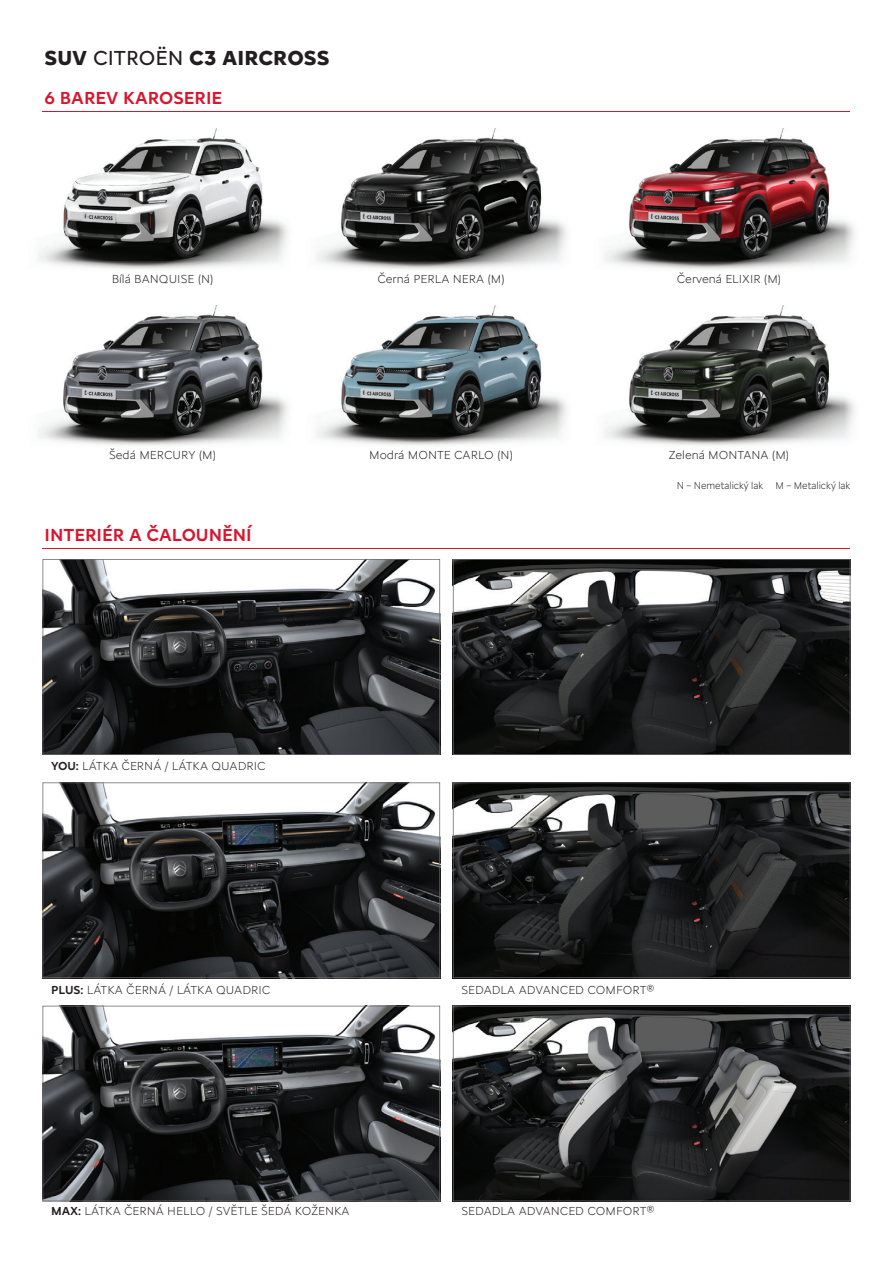
<style>
.page{position:relative;width:893px;height:1263px;background:#fff}
.page>*{position:absolute;margin:0;border:0;box-sizing:border-box;transform-origin:0 0}
.t1{font:700 21px "Citroen Type Latin";color:#231f20}
.t2{font:500 18px "Citroen Type Latin";color:#d7162e}
.t3{font:300 12px "Citroen Type Latin";color:#231f20}
.t4{font:300 10.5px "Citroen Type Latin";color:#231f20;scale:.92 1}
.s1{font-weight:400}
.s2{font-weight:500}
</style>
<div class="page">
<hr style="left:43px;top:548px;width:807px;height:1px;background:#d7162e">
<svg style="left:43px;top:559px;width:397px;height:196px;background:#454648"></svg>
<svg style="left:43px;top:782px;width:397px;height:196px;background:#464749"></svg>
<svg style="left:43px;top:1006px;width:397px;height:195px;background:#484a4b"></svg>
<svg style="left:453px;top:559px;width:397px;height:196px;background:#313232"></svg>
<svg style="left:453px;top:782px;width:397px;height:196px;background:#2a2b2c"></svg>
<svg style="left:453px;top:1006px;width:397px;height:195px;background:#383839"></svg>
<hr style="left:43px;top:111px;width:807px;height:1px;background:#d7162e">
<img style="left:38px;top:128px;width:250px;height:141px">
<img style="left:38px;top:305px;width:250px;height:141px">
<img style="left:316px;top:128px;width:251px;height:142px">
<img style="left:316px;top:305px;width:251px;height:141px">
<img style="left:604px;top:128px;width:251px;height:142px">
<img style="left:604px;top:305px;width:251px;height:141px">
<h1 class="t1" style="left:45px;top:42px;width:286px">SUV <span class="s1">CITROËN</span> C3 AirCrOSS</h1>
<h2 class="t2" style="left:45px;top:85px;width:179px">6 BAREV KAROSERIE</h2>
<p class="t3" style="left:112px;top:270px;width:103px">Bílá BANQUISE (N)</p>
<p class="t3" style="left:109px;top:446px;width:108px">Šedá MERCURY (M)</p>
<h2 class="t2" style="left:45px;top:521px;width:209px">INTERIÉR A ČALOUNĚNÍ</h2>
<p class="t3" style="left:377px;top:270px;width:129px">Černá PERLA NERA (M)</p>
<p class="t3" style="left:369px;top:446px;width:145px">Modrá MONTE CARLO (N)</p>
<p class="t3" style="left:677px;top:270px;width:106px">Červená ELIXIR (M)</p>
<p class="t3" style="left:669px;top:446px;width:122px">Zelená MONTANA (M)</p>
<p class="t4" style="left:677px;top:478px;width:190px">N – Nemetalický lak M – Metalický lak</p>
<p class="t3" style="left:51px;top:757px;width:216px"><span class="s2">YOU:</span> LÁTKA ČERNÁ / LÁTKA QUADRIC</p>
<p class="t3" style="left:51px;top:981px;width:221px"><span class="s2">PLUS:</span> LÁTKA ČERNÁ / LÁTKA QUADRIC</p>
<p class="t3" style="left:51px;top:1202px;width:300px"><span class="s2">MAX:</span> LÁTKA ČERNÁ HELLO / SVĚTLE ŠEDÁ KOŽENKA</p>
<p class="t3" style="left:461px;top:981px;width:195px">SEDADLA ADVANCED COMFORT®</p>
<p class="t3" style="left:461px;top:1202px;width:195px">SEDADLA ADVANCED COMFORT®</p>
</div>
